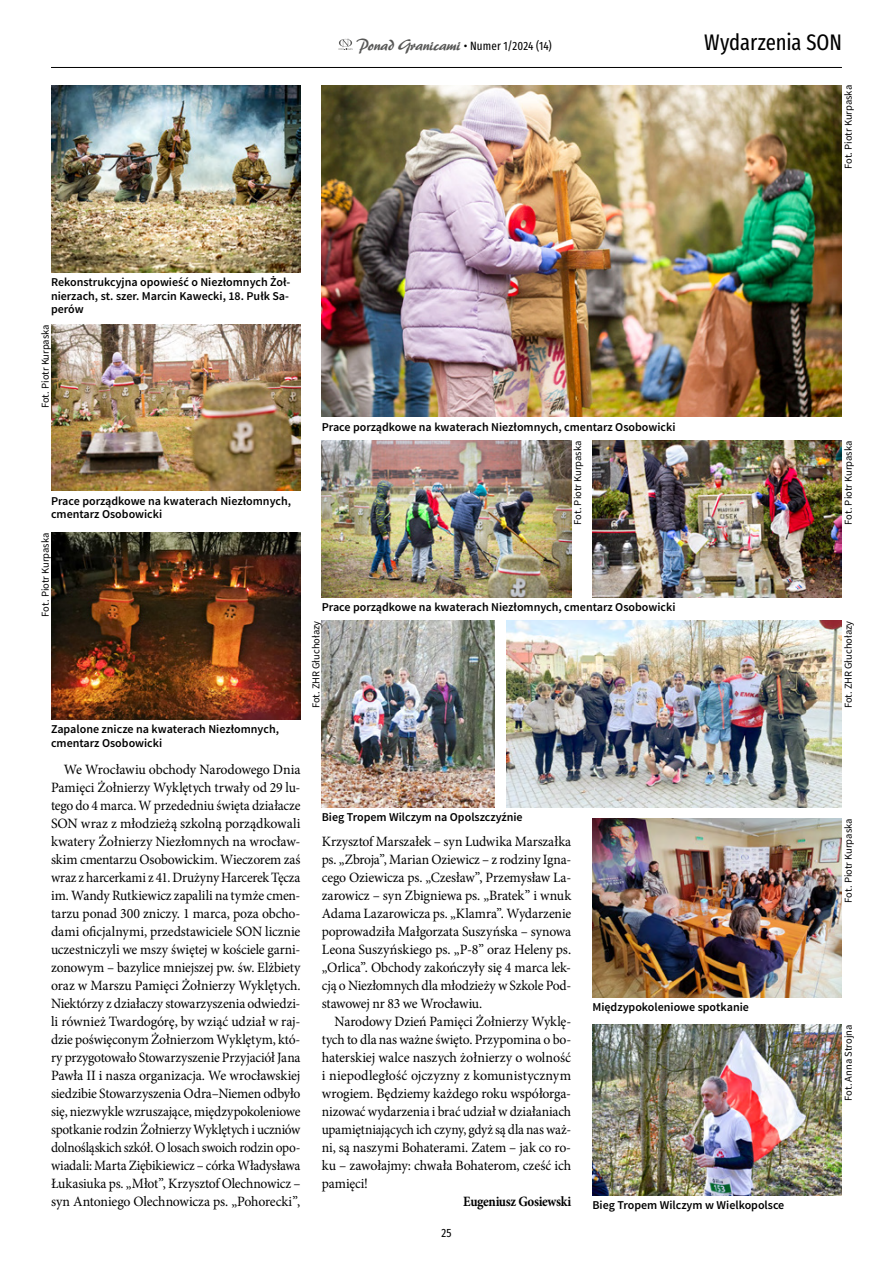
<style>
.page{position:relative;width:893px;height:1263px;background:#fff}
.page>*{position:absolute;margin:0;border:0;box-sizing:border-box;transform-origin:0 0}
.t1{font:22.5px "Fira Sans Compressed";letter-spacing:-.005em;color:#000}
.t2{font:14.25px/18px "Minion Pro";letter-spacing:-.015em;color:#000;text-align:justify}
.t3{font:14.25px/18px "Minion Pro";letter-spacing:-.015em;color:#000;text-align:justify;scale:.96 1}
.t4{font:700 14.25px "Minion Pro";letter-spacing:-.025em;color:#000;scale:.91 1}
.t5{font:600 12px/13.5px "Source Sans Pro";color:#000}
.t6{font:12px "Fira Sans Compressed";letter-spacing:.01em;color:#000}
.t7{font:10.5px "Source Sans Pro";color:#000}
.s1{font-family:"Brush One EFN";font-size:16.5px;color:#575756}
</style>
<div class="page">
<hr style="left:51px;top:67px;width:791px;height:1px;background:#000">
<svg style="left:338px;top:39px;width:15px;height:11px"></svg>
<img style="left:51px;top:533px;width:249px;height:187px">
<img style="left:592px;top:819px;width:250px;height:178px">
<img style="left:506px;top:621px;width:336px;height:187px">
<img style="left:322px;top:621px;width:173px;height:187px">
<img style="left:592px;top:1025px;width:250px;height:170px">
<img style="left:51px;top:85px;width:249px;height:187px">
<img style="left:322px;top:85px;width:520px;height:332px">
<img style="left:51px;top:324px;width:249px;height:166px">
<img style="left:322px;top:441px;width:249px;height:156px">
<img style="left:592px;top:441px;width:250px;height:156px">
<p class="t6" style="left:356px;top:36px;width:197px"><span class="s1">Ponad Granicami</span> • Numer 1/2024 (14)</p>
<h1 class="t1" style="left:704px;top:25px;width:139px">Wydarzenia SON</h1>
<p class="t7" style="left:842px;top:169px;width:86px;rotate:-90deg">Fot. Piotr Kurpaska</p>
<p class="t5" style="left:51px;top:276px;width:241px;text-align:justify">Rekonstrukcyjna opowieść o Niezłomnych Żoł&shy;nierzach, st. szer. Marcin Kawecki, 18. Pułk Sa&shy;perów</p>
<p class="t7" style="left:39px;top:408px;width:86px;rotate:-90deg">Fot. Piotr Kurpaska</p>
<p class="t5" style="left:51px;top:494px;width:242px">Prace porządkowe na kwaterach Niezłomnych, cmentarz Osobowicki</p>
<p class="t7" style="left:39px;top:617px;width:86px;rotate:-90deg">Fot. Piotr Kurpaska</p>
<p class="t5" style="left:51px;top:723px;width:229px">Zapalone znicze na kwaterach Niezłomnych, cmentarz Osobowicki</p>
<p class="t2" style="left:51px;top:761px;width:251px;text-indent:13px">We Wrocławiu obchody Narodowego Dnia Pamięci Żołnierzy Wyklętych trwały od 29 lu&shy;tego do 4 marca. W przededniu święta działacze SON wraz z młodzieżą szkolną porządkowali kwatery Żołnierzy Niezłomnych na wrocław&shy;skim cmentarzu Osobowickim. Wieczorem zaś wraz z harcerkami z 41. Drużyny Harcerek Tęcza im. Wandy Rutkiewicz zapalili na tymże cmen&shy;tarzu ponad 300 zniczy. 1 marca, poza obcho&shy;dami oficjalnymi, przedstawiciele SON licznie uczestniczyli we mszy świętej w kościele garni&shy;zonowym – bazylice mniejszej pw. św. Elżbiety oraz w Marszu Pamięci Żołnierzy Wyklętych.<br>Niektórzy z działaczy stowarzyszenia odwiedzi&shy;li również Twardogórę, by wziąć udział w raj&shy;dzie poświęconym Żołnierzom Wyklętym, któ&shy;ry przygotowało Stowarzyszenie Przyjaciół Jana Pawła II i nasza organizacja. We wrocławskiej siedzibie Stowarzyszenia Odra–Niemen odbyło się, niezwykle wzruszające, międzypokoleniowe spotkanie rodzin Żołnierzy Wyklętych i uczniów dolnośląskich szkół. O losach swoich rodzin opo&shy;wiadali: Marta Ziębikiewicz – córka Władysława Łukasiuka ps. „Młot”, Krzysztof Olechnowicz – syn Antoniego Olechnowicza ps. „Pohorecki”,</p>
<p class="t5" style="left:322px;top:420px;width:355px">Prace porządkowe na kwaterach Niezłomnych, cmentarz Osobowicki</p>
<p class="t7" style="left:571px;top:525px;width:86px;rotate:-90deg">Fot. Piotr Kurpaska</p>
<p class="t5" style="left:322px;top:600px;width:355px">Prace porządkowe na kwaterach Niezłomnych, cmentarz Osobowicki</p>
<p class="t7" style="left:842px;top:525px;width:86px;rotate:-90deg">Fot. Piotr Kurpaska</p>
<p class="t7" style="left:310px;top:708px;width:89px;rotate:-90deg">Fot. ZHR Głuchołazy</p>
<p class="t7" style="left:842px;top:708px;width:89px;rotate:-90deg">Fot. ZHR Głuchołazy</p>
<p class="t5" style="left:322px;top:811px;width:202px">Bieg Tropem Wilczym na Opolszczyźnie</p>
<p class="t3" style="left:322px;top:833px;width:261px">Krzysztof Marszałek – syn Ludwika Marszałka ps. „Zbroja”, Marian Oziewicz – z rodziny Igna&shy;cego Oziewicza ps. „Czesław”, Przemysław La&shy;zarowicz – syn Zbigniewa ps. „Bratek” i wnuk Adama Lazarowicza ps. „Klamra”. Wydarzenie poprowadziła Małgorzata Suszyńska – synowa Leona Suszyńskiego ps. „P-8” oraz Heleny ps. „Orlica”. Obchody zakończyły się 4 marca lek&shy;cją o Niezłomnych dla młodzieży w Szkole Pod&shy;stawowej nr 83 we Wrocławiu.</p>
<p class="t3" style="left:322px;top:1013px;width:261px;text-indent:13px">Narodowy Dzień Pamięci Żołnierzy Wyklę&shy;tych to dla nas ważne święto. Przypomina o bo&shy;haterskiej walce naszych żołnierzy o wolność i niepodległość ojczyzny z komunistycznym wrogiem. Będziemy każdego roku współorga&shy;nizować wydarzenia i brać udział w działaniach upamiętniających ich czyny, gdyż są dla nas waż&shy;ni, są naszymi Bohaterami. Zatem – jak co ro&shy;ku – zawołajmy: chwała Bohaterom, cześć ich pamięci!</p>
<p class="t4" style="left:463px;top:1191px;width:120px">Eugeniusz Gosiewski</p>
<p class="t6" style="left:441px;top:1223px;width:12px">25</p>
<p class="t5" style="left:592px;top:1000px;width:158px">Międzypokoleniowe spotkanie</p>
<p class="t5" style="left:592px;top:1198px;width:193px">Bieg Tropem Wilczym w Wielkopolsce</p>
<p class="t7" style="left:842px;top:903px;width:86px;rotate:-90deg">Fot. Piotr Kurpaska</p>
<p class="t7" style="left:842px;top:1101px;width:77px;rotate:-90deg">Fot. Anna Strojna</p>
</div>
